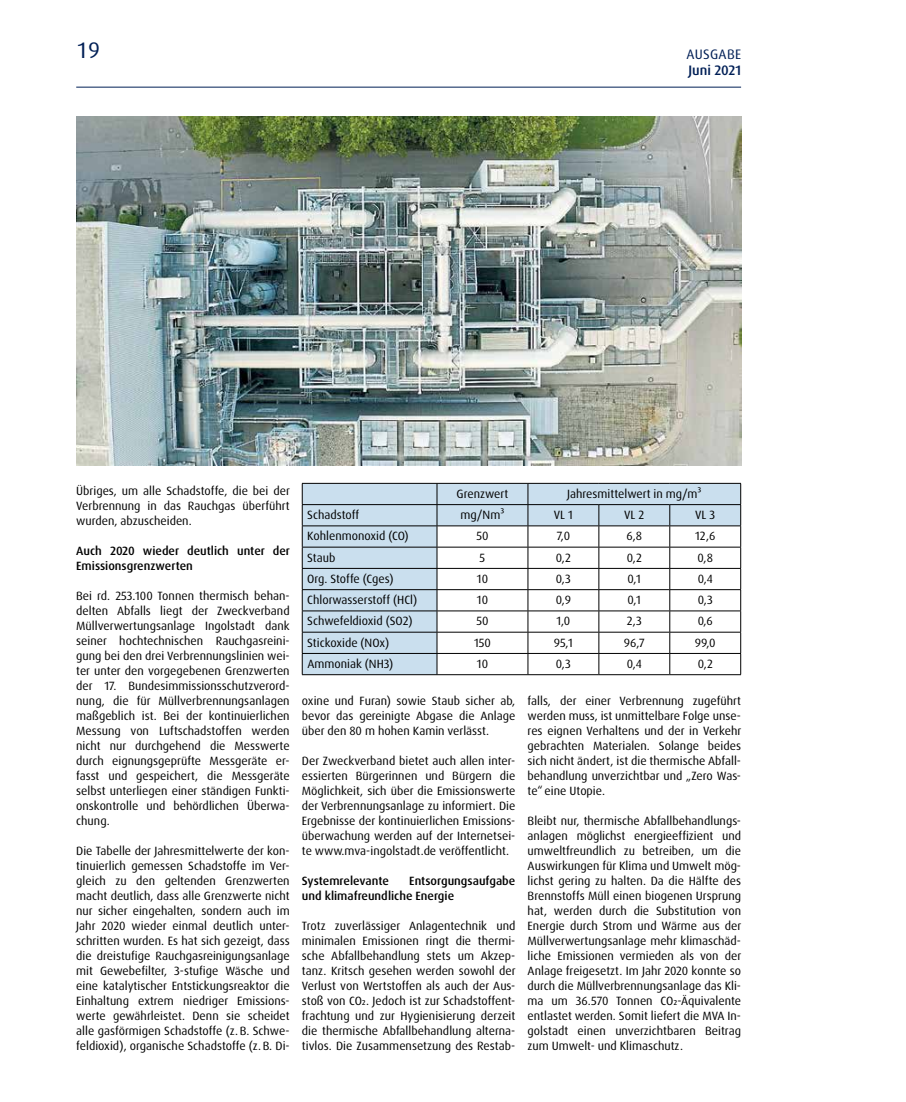
<style>
.page{position:relative;width:906px;height:1102px;background:#fff}
.page>*{position:absolute;margin:0;border:0;box-sizing:border-box;transform-origin:0 0}
.t1{font:22.5px "Dax Pro";color:#001f56}
.t2{font:500 13.75px "Dax Pro";color:#001f56}
.t3{font:13.75px "Dax Pro";letter-spacing:.02em;color:#001f56}
.t4{font:12px/15px "Dax Pro";color:#000;text-align:justify}
.t5{font:500 12px/15px "Dax Pro";color:#000}
</style>
<div class="page">
<hr style="left:76px;top:87px;width:665px;height:1px;background:#001f56">
<img style="left:76px;top:116px;width:665px;height:349px">
<svg style="left:303px;top:484px;width:437px;height:190px"></svg>
<hr style="left:302px;top:483px;width:135px;height:1px;background:#000">
<hr style="left:437px;top:483px;width:91px;height:1px;background:#000">
<hr style="left:528px;top:483px;width:70px;height:1px;background:#000">
<hr style="left:598px;top:483px;width:71px;height:1px;background:#000">
<hr style="left:669px;top:483px;width:71px;height:1px;background:#000">
<hr style="left:302px;top:504px;width:135px;height:1px;background:#000">
<hr style="left:437px;top:504px;width:91px;height:1px;background:#000">
<hr style="left:528px;top:504px;width:70px;height:1px;background:#000">
<hr style="left:598px;top:504px;width:71px;height:1px;background:#000">
<hr style="left:669px;top:504px;width:71px;height:1px;background:#000">
<hr style="left:302px;top:526px;width:135px;height:1px;background:#000">
<hr style="left:437px;top:526px;width:91px;height:1px;background:#000">
<hr style="left:528px;top:526px;width:70px;height:1px;background:#000">
<hr style="left:598px;top:526px;width:71px;height:1px;background:#000">
<hr style="left:669px;top:526px;width:71px;height:1px;background:#000">
<hr style="left:302px;top:547px;width:135px;height:1px;background:#000">
<hr style="left:437px;top:547px;width:91px;height:1px;background:#000">
<hr style="left:528px;top:547px;width:70px;height:1px;background:#000">
<hr style="left:598px;top:547px;width:71px;height:1px;background:#000">
<hr style="left:669px;top:547px;width:71px;height:1px;background:#000">
<hr style="left:302px;top:568px;width:135px;height:1px;background:#000">
<hr style="left:437px;top:568px;width:91px;height:1px;background:#000">
<hr style="left:528px;top:568px;width:70px;height:1px;background:#000">
<hr style="left:598px;top:568px;width:71px;height:1px;background:#000">
<hr style="left:669px;top:568px;width:71px;height:1px;background:#000">
<hr style="left:302px;top:589px;width:135px;height:1px;background:#000">
<hr style="left:437px;top:589px;width:91px;height:1px;background:#000">
<hr style="left:528px;top:589px;width:70px;height:1px;background:#000">
<hr style="left:598px;top:589px;width:71px;height:1px;background:#000">
<hr style="left:669px;top:589px;width:71px;height:1px;background:#000">
<hr style="left:302px;top:611px;width:135px;height:1px;background:#000">
<hr style="left:437px;top:611px;width:91px;height:1px;background:#000">
<hr style="left:528px;top:611px;width:70px;height:1px;background:#000">
<hr style="left:598px;top:611px;width:71px;height:1px;background:#000">
<hr style="left:669px;top:611px;width:71px;height:1px;background:#000">
<hr style="left:302px;top:632px;width:135px;height:1px;background:#000">
<hr style="left:437px;top:632px;width:91px;height:1px;background:#000">
<hr style="left:528px;top:632px;width:70px;height:1px;background:#000">
<hr style="left:598px;top:632px;width:71px;height:1px;background:#000">
<hr style="left:669px;top:632px;width:71px;height:1px;background:#000">
<hr style="left:302px;top:653px;width:135px;height:1px;background:#000">
<svg style="left:302px;top:484px;width:1px;height:190px"></svg>
<hr style="left:437px;top:653px;width:91px;height:1px;background:#000">
<svg style="left:436px;top:484px;width:1px;height:190px"></svg>
<hr style="left:528px;top:653px;width:70px;height:1px;background:#000">
<svg style="left:527px;top:484px;width:1px;height:190px"></svg>
<hr style="left:598px;top:653px;width:71px;height:1px;background:#000">
<svg style="left:598px;top:505px;width:1px;height:169px"></svg>
<hr style="left:669px;top:653px;width:71px;height:1px;background:#000">
<svg style="left:669px;top:505px;width:1px;height:169px"></svg>
<svg style="left:740px;top:484px;width:1px;height:190px"></svg>
<hr style="left:302px;top:674px;width:135px;height:1px;background:#000">
<hr style="left:437px;top:674px;width:91px;height:1px;background:#000">
<hr style="left:528px;top:674px;width:70px;height:1px;background:#000">
<hr style="left:598px;top:674px;width:71px;height:1px;background:#000">
<hr style="left:669px;top:674px;width:71px;height:1px;background:#000">
<h1 class="t1" style="left:76px;top:36px;width:25px">19</h1>
<p class="t3" style="left:686px;top:45px;width:56px">AUSGABE</p>
<p class="t2" style="left:688px;top:61px;width:54px">Juni 2021</p>
<p class="t4" style="left:76px;top:483px;width:215px">Übriges, um alle Schadstoffe, die bei der Verbrennung in das Rauchgas überführt wurden, abzuscheiden.</p>
<p class="t5" style="left:76px;top:543px;width:215px">Auch 2020 wieder deutlich unter der<br>Emissionsgrenzwerten</p>
<p class="t4" style="left:76px;top:588px;width:215px">Bei rd. 253.100 Tonnen thermisch behan&shy;delten Abfalls liegt der Zweckverband Müllverwertungsanlage Ingolstadt dank seiner hochtechnischen Rauchgasreini&shy;gung bei den drei Verbrennungslinien wei&shy;ter unter den vorgegebenen Grenzwerten der 17. Bundesimmissionsschutzverord&shy;nung, die für Müllverbrennungsanlagen maßgeblich ist. Bei der kontinuierlichen Messung von Luftschadstoffen werden nicht nur durchgehend die Messwerte durch eignungsgeprüfte Messgeräte er&shy;fasst und gespeichert, die Messgeräte selbst unterliegen einer ständigen Funkti&shy;onskontrolle und behördlichen Überwa&shy;chung.</p>
<p class="t4" style="left:76px;top:843px;width:215px">Die Tabelle der Jahresmittelwerte der kon&shy;tinuierlich gemessen Schadstoffe im Ver&shy;gleich zu den geltenden Grenzwerten macht deutlich, dass alle Grenzwerte nicht nur sicher eingehalten, sondern auch im Jahr 2020 wieder einmal deutlich unter&shy;schritten wurden. Es hat sich gezeigt, dass die dreistufige Rauchgasreinigungsanlage mit Gewebefilter, 3-stufige Wäsche und eine katalytischer Entstickungsreaktor die Einhaltung extrem niedriger Emissions&shy;werte gewährleistet. Denn sie scheidet alle gasförmigen Schadstoffe (z.B. Schwe&shy;feldioxid), organische Schadstoffe (z.B. Di-</p>
<p class="t4" style="left:456px;top:486px;width:53px">Grenzwert</p>
<p class="t4" style="left:567px;top:486px;width:136px">Jahresmittelwert in mg/m³</p>
<p class="t4" style="left:307px;top:507px;width:54px">Schadstoff</p>
<p class="t4" style="left:460px;top:507px;width:45px">mg/Nm³</p>
<p class="t4" style="left:553px;top:507px;width:21px">VL 1</p>
<p class="t4" style="left:624px;top:507px;width:22px">VL 2</p>
<p class="t4" style="left:695px;top:507px;width:21px">VL 3</p>
<p class="t4" style="left:307px;top:529px;width:103px">Kohlenmonoxid (CO)</p>
<p class="t4" style="left:476px;top:529px;width:14px">50</p>
<p class="t4" style="left:556px;top:529px;width:15px">7,0</p>
<p class="t4" style="left:626px;top:529px;width:17px">6,8</p>
<p class="t4" style="left:695px;top:529px;width:22px">12,6</p>
<p class="t4" style="left:307px;top:550px;width:30px">Staub</p>
<p class="t4" style="left:479px;top:550px;width:7px">5</p>
<p class="t4" style="left:555px;top:550px;width:17px">0,2</p>
<p class="t4" style="left:626px;top:550px;width:17px">0,2</p>
<p class="t4" style="left:697px;top:550px;width:17px">0,8</p>
<p class="t4" style="left:307px;top:571px;width:88px">Org. Stoffe (Cges)</p>
<p class="t4" style="left:477px;top:571px;width:13px">10</p>
<p class="t4" style="left:555px;top:571px;width:17px">0,3</p>
<p class="t4" style="left:627px;top:571px;width:15px">0,1</p>
<p class="t4" style="left:697px;top:571px;width:17px">0,4</p>
<p class="t4" style="left:307px;top:592px;width:112px">Chlorwasserstoff (HCl)</p>
<p class="t4" style="left:477px;top:592px;width:13px">10</p>
<p class="t4" style="left:555px;top:592px;width:17px">0,9</p>
<p class="t4" style="left:627px;top:592px;width:15px">0,1</p>
<p class="t4" style="left:697px;top:592px;width:17px">0,3</p>
<p class="t4" style="left:307px;top:614px;width:107px">Schwefeldioxid (SO2)</p>
<p class="t4" style="left:476px;top:614px;width:14px">50</p>
<p class="t4" style="left:556px;top:614px;width:15px">1,0</p>
<p class="t4" style="left:626px;top:614px;width:17px">2,3</p>
<p class="t4" style="left:697px;top:614px;width:17px">0,6</p>
<p class="t4" style="left:307px;top:635px;width:83px">Stickoxide (NOx)</p>
<p class="t4" style="left:474px;top:635px;width:18px">150</p>
<p class="t4" style="left:553px;top:635px;width:21px">95,1</p>
<p class="t4" style="left:623px;top:635px;width:22px">96,7</p>
<p class="t4" style="left:694px;top:635px;width:22px">99,0</p>
<p class="t4" style="left:307px;top:656px;width:87px">Ammoniak (NH3)</p>
<p class="t4" style="left:477px;top:656px;width:13px">10</p>
<p class="t4" style="left:556px;top:656px;width:17px">0,3</p>
<p class="t4" style="left:626px;top:656px;width:17px">0,4</p>
<p class="t4" style="left:697px;top:656px;width:17px">0,2</p>
<p class="t4" style="left:302px;top:693px;width:215px">oxine und Furan) sowie Staub sicher ab, bevor das gereinigte Abgase die Anlage über den 80 m hohen Kamin verlässt.</p>
<p class="t4" style="left:302px;top:753px;width:215px">Der Zweckverband bietet auch allen inter&shy;essierten Bürgerinnen und Bürgern die Möglichkeit, sich über die Emissionswerte der Verbrennungsanlage zu informiert. Die Ergebnisse der kontinuierlichen Emissions&shy;überwachung werden auf der Internetsei&shy;te www.mva-ingolstadt.de veröffentlicht.</p>
<p class="t5" style="left:302px;top:873px;width:88px">Systemrelevante</p>
<p class="t5" style="left:302px;top:873px;width:215px;text-indent:107px">Entsorgungsaufgabe und klimafreundliche Energie</p>
<p class="t4" style="left:302px;top:918px;width:215px">Trotz zuverlässiger Anlagentechnik und minimalen Emissionen ringt die thermi&shy;sche Abfallbehandlung stets um Akzep&shy;tanz. Kritsch gesehen werden sowohl der Verlust von Wertstoffen als auch der Aus&shy;stoß von CO2. Jedoch ist zur Schadstoffent&shy;frachtung und zur Hygienisierung derzeit die thermische Abfallbehandlung alterna&shy;tivlos. Die Zusammensetzung des Restab-</p>
<p class="t4" style="left:527px;top:693px;width:215px">falls, der einer Verbrennung zugeführt werden muss, ist unmittelbare Folge unse&shy;res eignen Verhaltens und der in Verkehr gebrachten Materialen. Solange beides sich nicht ändert, ist die thermische Abfall&shy;behandlung unverzichtbar und „Zero Was&shy;te“ eine Utopie.</p>
<p class="t4" style="left:527px;top:813px;width:215px">Bleibt nur, thermische Abfallbehandlungs&shy;anlagen möglichst energieeffizient und umweltfreundlich zu betreiben, um die Auswirkungen für Klima und Umwelt mög&shy;lichst gering zu halten. Da die Hälfte des Brennstoffs Müll einen biogenen Ursprung hat, werden durch die Substitution von Energie durch Strom und Wärme aus der Müllverwertungsanlage mehr klimaschäd&shy;liche Emissionen vermieden als von der Anlage freigesetzt. Im Jahr 2020 konnte so durch die Müllverbrennungsanlage das Kli&shy;ma um 36.570 Tonnen CO2-Äquivalente entlastet werden. Somit liefert die MVA In&shy;golstadt einen unverzichtbaren Beitrag zum Umwelt- und Klimaschutz.</p>
</div>
